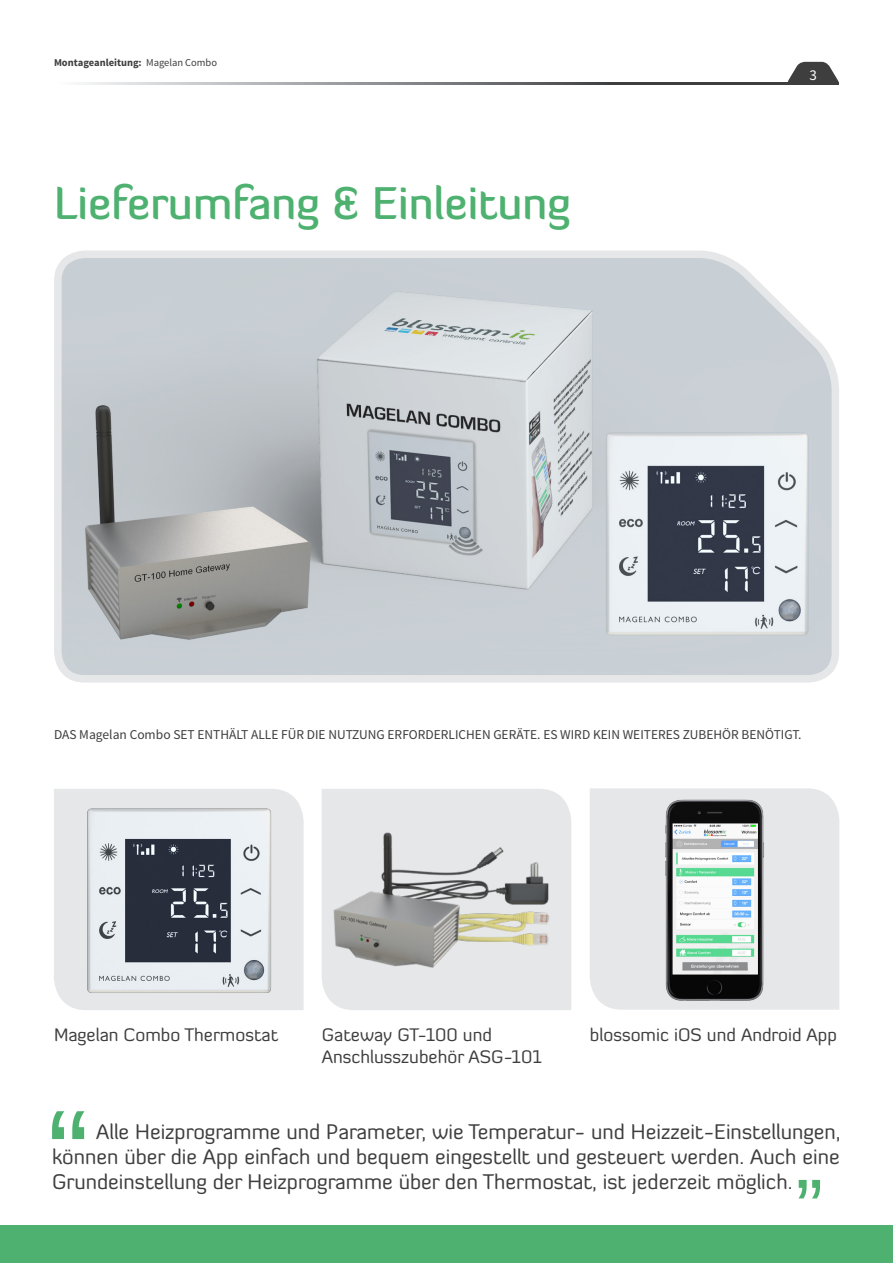
<style>
.page{position:relative;width:893px;height:1263px;background:#fff}
.page>*{position:absolute;margin:0;border:0;box-sizing:border-box;transform-origin:0 0}
.t1{font:500 45px "Diavlo";color:#4eb170}
.Quotation_Style_1{font:21px/25.2px "Diavlo";color:#3e3e3f;text-align:justify}
.Stand_First{font:18px/21.6px "Diavlo";color:#3e3e3f}
.Body_Text__Regular{font:15px "Source Sans Pro";color:#fff}
.Body_Text__Regular-2{font:13.5px "Source Sans Pro";color:#3e3e3f}
.t2{font:700 10.5px "Source Sans Pro";color:#3e3e3f}
.s1{font-weight:400}
</style>
<div class="page">
<svg style="left:787px;top:62px;width:52px;height:20px"></svg>
<svg style="left:82px;top:82px;width:757px;height:3px;background:#7d7e80"></svg>
<div style="left:0;top:1225px;width:893px;height:38px;background:#4eb170"></div>
<svg style="left:54px;top:250px;width:785px;height:433px;background:#bfc4c9"></svg>
<div style="left:54px;top:789px;width:250px;height:221px;background:#e6e7e9"></div>
<img style="left:54px;top:802px;width:250px;height:195px">
<div style="left:322px;top:789px;width:249px;height:221px;background:#e6e7e9"></div>
<img style="left:333px;top:829px;width:228px;height:141px">
<div style="left:590px;top:788px;width:249px;height:222px;background:#e6e7e9"></div>
<img style="left:663px;top:797px;width:104px;height:205px">
<svg style="left:52px;top:1111px;width:32px;height:28px"></svg>
<svg style="left:798px;top:1180px;width:22px;height:18px"></svg>
<p class="t2" style="left:54px;top:56px;width:165px">Montageanleitung: <span class="s1">Magelan Combo</span></p>
<p class="t1" style="left:54px;top:175px;width:518px">Lieferumfang &amp; Einleitung</p>
<p class="Body_Text__Regular" style="left:809px;top:65px;width:9px">3</p>
<p class="Body_Text__Regular-2" style="left:54px;top:726px;width:749px">DAS Magelan Combo SET ENTHÄLT ALLE FÜR DIE NUTZUNG ERFORDERLICHEN GERÄTE. ES WIRD KEIN WEITERES ZUBEHÖR BENÖTIGT.</p>
<p class="Stand_First" style="left:54px;top:1024px;width:226px">Magelan Combo Thermostat</p>
<p class="Stand_First" style="left:322px;top:1024px;width:221px">Gateway GT-100 und<br>Anschlusszubehör ASG-101</p>
<p class="Stand_First" style="left:590px;top:1024px;width:249px">blossomic iOS und Android App</p>
<p class="Quotation_Style_1" style="left:52px;top:1119px;width:790px;text-indent:44px">Alle Heizprogramme und Parameter, wie Temperatur- und Heizzeit-Einstellungen, können über die App einfach und bequem eingestellt und gesteuert werden. Auch eine Grundeinstellung der Heizprogramme über den Thermostat, ist jederzeit möglich.</p>
</div>
